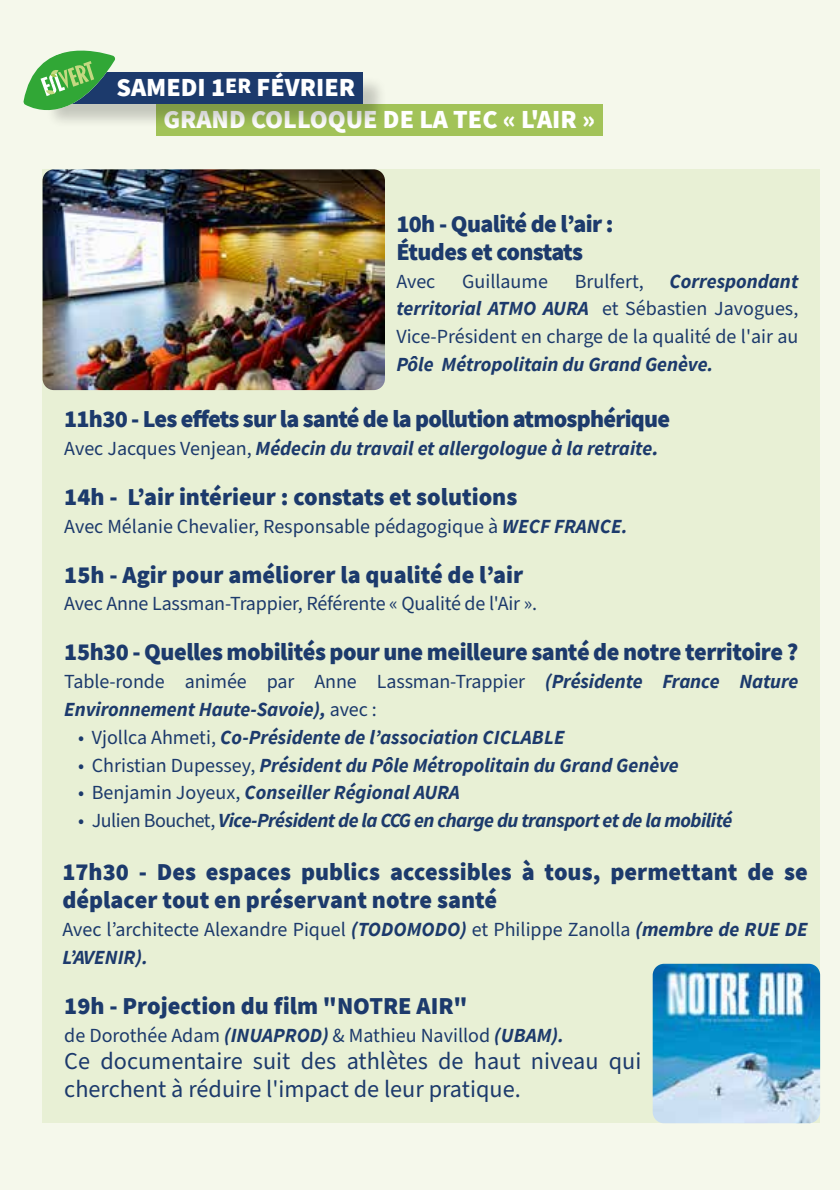
<style>
.page{position:relative;width:840px;height:1191px;background:#fff}
.page>*{position:absolute;margin:0;border:0;box-sizing:border-box;transform-origin:0 0}
.t1{font:900 26px "Source Sans Pro";color:#fff}
.t2{font:900 24.2px/27.8px "Source Sans Pro";letter-spacing:-.01em;color:#1c3a6c}
.t3{font:24.2px/27.8px "Source Sans Pro";color:#1c3a6c}
.t4{font:900 24.2px "Source Sans Pro";letter-spacing:-.03em;color:#1c3a6c}
.t5{font:20px/27.8px "Source Sans Pro";color:#1c3a6c;text-align:justify}
.t6{font:italic 700 20px/27.8px "Source Sans Pro";color:#1c3a6c}
.t7{font:italic 700 20px "Source Sans Pro";letter-spacing:-.025em;color:#1c3a6c}
.s1{font-size:22px}
.s2{font-weight:700;font-style:italic}
.s3{font-weight:400;font-style:normal}
.s4{font-size:21.8px}
</style>
<div class="page">
<div style="left:0;top:0;width:839px;height:1189px;background:#f5f8eb"></div>
<div style="left:43px;top:169px;width:776px;height:954px;background:#e8f0d5"></div>
<div style="left:156px;top:104px;width:446px;height:31px;background:#a2c358"></div>
<div style="left:46px;top:75px;width:342px;height:54px;background:#000;opacity:.2"></div>
<div style="left:43px;top:72px;width:319px;height:32px;background:#1c3a6c"></div>
<svg style="left:23px;top:50px;width:93px;height:70px"></svg>
<img style="left:43px;top:169px;width:342px;height:221px">
<img style="left:652px;top:963px;width:167px;height:160px">
<h1 class="t1" style="left:116px;top:70px;width:240px">SAMEDI 1<span class="s1">ER</span> FÉVRIER</h1>
<h1 class="t1" style="left:163px;top:101px;width:433px">GRAND COLLOQUE DE LA TEC « L'AIR »</h1>
<p class="t2" style="left:396px;top:209px;width:219px">10h - Qualité de l’air :<br>Études et constats</p>
<p class="t5" style="left:396px;top:268px;width:41px">Avec</p>
<p class="t5" style="left:462px;top:268px;width:87px">Guillaume</p>
<p class="t5" style="left:574px;top:268px;width:71px">Brulfert,</p>
<p class="t5" style="left:396px;top:268px;width:403px;text-indent:273px"><span class="s2">Correspondant territorial ATMO AURA</span> et Sébastien Javogues, Vice-Président en charge de la qualité de l'air au</p>
<p class="t6" style="left:396px;top:350px;width:318px">Pôle Métropolitain du Grand Genève.</p>
<p class="t4" style="left:64px;top:402px;width:607px">11h30 - Les effets sur la santé de la pollution atmosphérique</p>
<p class="t6" style="left:64px;top:434px;width:595px"><span class="s3">Avec Jacques Venjean,</span> Médecin du travail et allergologue à la retraite<span class="s4">.</span></p>
<p class="t2" style="left:64px;top:482px;width:454px">14h - L’air intérieur : constats et solutions</p>
<p class="t5" style="left:64px;top:513px;width:564px">Avec Mélanie Chevalier, Responsable pédagogique à <span class="s2">WECF FRANCE.</span></p>
<p class="t2" style="left:64px;top:560px;width:460px">15h - Agir pour améliorer la qualité de l’air</p>
<p class="t5" style="left:64px;top:590px;width:474px">Avec Anne Lassman-Trappier, Référente « Qualité de l'Air ».</p>
<p class="t2" style="left:64px;top:638px;width:735px">15h30 - Quelles mobilités pour une meilleure santé de notre territoire ?</p>
<p class="t6" style="left:64px;top:667px;width:735px"><span class="s3">Table-ronde animée par Anne Lassman-Trappier</span> (Présidente France Nature<br>Environnement Haute-Savoie), <span class="s3">avec :</span></p>
<p class="t6" style="left:78px;top:722px;width:488px"><span class="s3">• Vjollca Ahmeti,</span> Co-Présidente de l’association CICLABLE</p>
<p class="t6" style="left:78px;top:750px;width:602px"><span class="s3">• Christian Dupessey,</span> Président du Pôle Métropolitain du Grand Genève</p>
<p class="t6" style="left:78px;top:778px;width:383px"><span class="s3">• Benjamin Joyeux,</span> Conseiller Régional AURA</p>
<p class="t7" style="left:78px;top:807px;width:655px"><span class="s3">• Julien Bouchet,</span> Vice-Président de la CCG en charge du transport et de la mobilité</p>
<p class="t2" style="left:62px;top:858px;width:746px">17h30 - Des espaces publics accessibles à tous, permettant de se déplacer tout en préservant notre santé</p>
<p class="t5" style="left:62px;top:916px;width:746px">Avec l’architecte Alexandre Piquel <span class="s2">(TODOMODO)</span> et Philippe Zanolla <span class="s2">(membre de RUE DE<br>L’AVENIR).</span></p>
<p class="t2" style="left:64px;top:991px;width:404px">19h - Projection du film "NOTRE AIR"</p>
<p class="t5" style="left:64px;top:1021px;width:501px">de Dorothée Adam <span class="s2">(INUAPROD)</span> &amp; Mathieu Navillod <span class="s2">(UBAM).</span></p>
<p class="t3" style="left:64px;top:1048px;width:578px">Ce documentaire suit des athlètes de haut niveau qui cherchent à réduire l'impact de leur pratique.</p>
</div>
